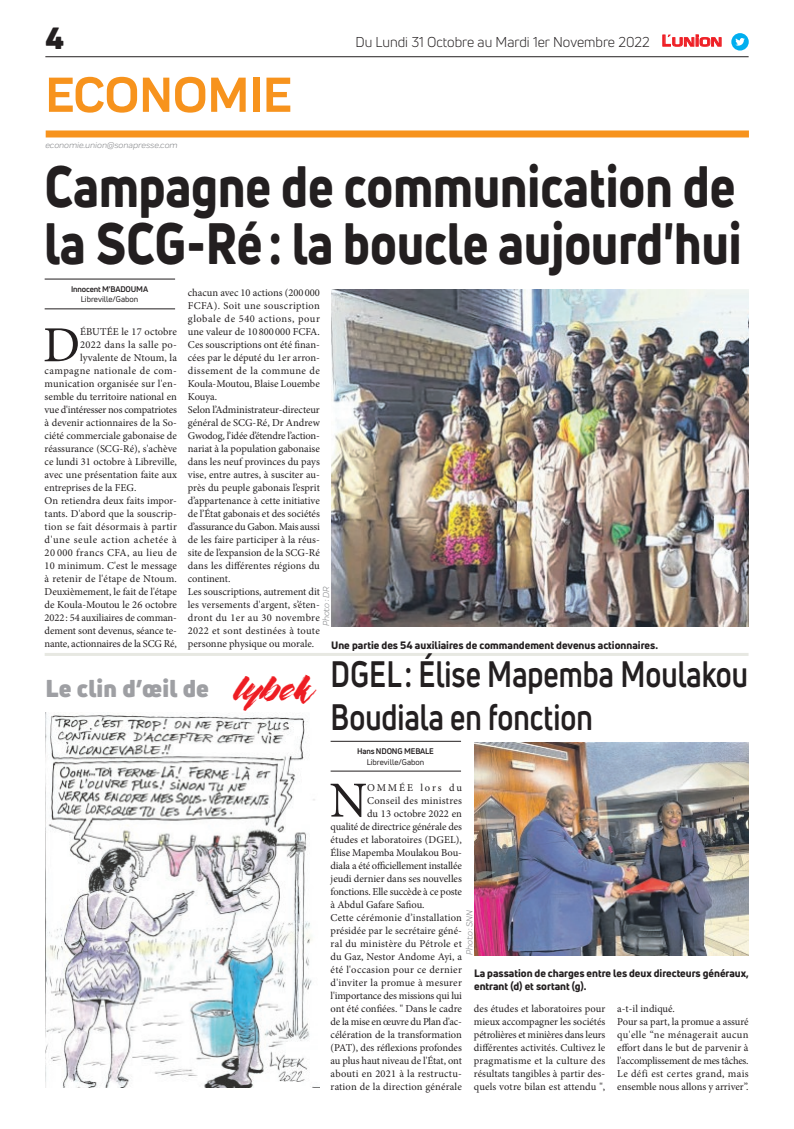
<style>
.page{position:relative;width:794px;height:1129px;background:#fff}
.page>*{position:absolute;margin:0;border:0;box-sizing:border-box;transform-origin:0 0}
.t1{font:800 57px/57px "Uni Neue";color:#231f20;scale:.85 1}
.t2{font:700 51px "Praktika";color:#f7931d}
.t3{font:50.5px "Minion Pro";color:#231f20}
.t4{font:700 36px/43.2px "Uni Neue";color:#231f20;scale:.81 1}
.t5{font:900 30px "Uni Neue";color:#231f20}
.t6{font:900 23.9px "Uni Neue";letter-spacing:.01em;color:#9e9fa3}
.t7{font:14px "Uni Neue";color:#231f20}
.t8{font:10.5px/13px "Minion Pro";color:#231f20}
.t9{font:800 10.5px/12.6px "Uni Neue";color:#231f20}
.t10{font:10.5px "Minion Pro";letter-spacing:.025em;color:#231f20}
.t11{font:10.5px "Minion Pro";letter-spacing:-.02em;color:#231f20}
.t12{font:10.5px "Minion Pro";letter-spacing:.02em;color:#231f20}
.t13{font:10.5px "Minion Pro";letter-spacing:.03em;color:#231f20}
.t14{font:10.5px "Minion Pro";letter-spacing:-.025em;color:#231f20}
.t15{font:10.5px "Minion Pro";letter-spacing:.055em;color:#231f20}
.t16{font:10.5px "Minion Pro";letter-spacing:.04em;color:#231f20}
.t17{font:10.5px "Minion Pro";letter-spacing:.035em;color:#231f20}
.t18{font:10.5px "Minion Pro";letter-spacing:.175em;color:#231f20}
.t19{font:italic 9px "Praktika";color:#818386}
.t20{font:700 8px "Uni Neue";letter-spacing:-.02em;color:#231f20}
.t21{font:8px "Uni Neue";color:#231f20}
.s1{font-family:"Eurostile";font-weight:600;font-size:14.9px;color:#ee1d23}
.s2{font-family:"Eurostile";font-weight:600;font-size:11.4px;color:#ee1d23}
.s3{font-family:"The Flower City";font-weight:400;font-size:37.7px;color:#ee1d23}
</style>
<div class="page">
<div style="left:46px;top:130px;width:703px;height:7px;background:#f7931d"></div>
<hr style="left:45px;top:56px;width:703px;height:1px;background:#231f20">
<svg style="left:662px;top:34px;width:60px;height:13px"></svg>
<div style="left:731px;top:33px;width:17px;height:18px;background:#00aeef;border-radius:50%"></div>
<svg style="left:735px;top:38px;width:10px;height:8px"></svg>
<hr style="left:45px;top:652px;width:703px;height:3px;background:#e7e8e2">
<img style="left:46px;top:712px;width:269px;height:374px">
<hr style="left:330px;top:770px;width:131px;height:1px;background:#231f20">
<hr style="left:330px;top:741px;width:131px;height:1px;background:#231f20">
<img style="left:474px;top:742px;width:274px;height:213px">
<hr style="left:45px;top:308px;width:130px;height:1px;background:#231f20">
<hr style="left:45px;top:279px;width:130px;height:1px;background:#231f20">
<img style="left:331px;top:289px;width:417px;height:337px">
<h3 class="t5" style="left:45px;top:17px;width:20px">4</h3>
<h2 class="t2" style="left:45px;top:54px;width:248px">ECONOMIE</h2>
<p class="t19" style="left:45px;top:139px;width:134px">economie.union@sonapresse.com</p>
<h3 class="t7" style="left:355px;top:33px;width:368px">Du Lundi 31 Octobre au Mardi 1er Novembre 2022 <span class="s1">L</span><span class="s2">UNION</span></h3>
<h1 class="t1" style="left:45px;top:157px;width:821px">Campagne de communication de la SCG-Ré: la boucle aujourd'hui</h1>
<p class="t20" style="left:71px;top:284px;width:78px">Innocent M'BADOUMA</p>
<p class="t21" style="left:81px;top:294px;width:59px">Libreville/Gabon</p>
<p class="t8" style="left:188px;top:286px;width:134px">chacun avec 10 actions (200 000<br>FCFA). Soit une souscription globale de 540 actions, pour une valeur de 10 800 000 FCFA.<br>Ces souscriptions ont été finan&shy;cées par le député du 1er arron&shy;dissement de la commune de<br>Koula-Moutou, Blaise Louembe<br>Kouya.<br>Selon l’Administrateur-directeur général de SCG-Ré, Dr Andrew<br>Gwodog, l’idée d’étendre l’action&shy;nariat à la population gabonaise dans les neuf provinces du pays vise, entre autres, à susciter au&shy;près du peuple gabonais l’esprit d’appartenance à cette initiative de l’État gabonais et des sociétés d’assurance du Gabon. Mais aussi de les faire participer à la réus&shy;site de l’expansion de la SCG-Ré dans les différentes régions du continent.<br>Les souscriptions, autrement dit les versements d'argent, s’éten&shy;dront du 1er au 30 novembre<br>2022 et sont destinées à toute personne physique ou morale.</p>
<h3 class="t3" style="left:43px;top:311px;width:39px">D</h3>
<p class="t8" style="left:80px;top:325px;width:98px">ÉBUTÉE le 17 octobre</p>
<p class="t13" style="left:80px;top:338px;width:98px">2022 dans la salle po-</p>
<p class="t8" style="left:80px;top:351px;width:98px">lyvalente de Ntoum, la</p>
<p class="t16" style="left:45px;top:364px;width:134px">campagne nationale de com-</p>
<p class="t8" style="left:45px;top:377px;width:134px">munication organisée sur l'en-</p>
<p class="t8" style="left:45px;top:390px;width:134px">semble du territoire national en</p>
<p class="t11" style="left:45px;top:403px;width:134px">vue d'intéresser nos compatriotes</p>
<p class="t8" style="left:45px;top:416px;width:134px">à devenir actionnaires de la So-</p>
<p class="t8" style="left:45px;top:429px;width:134px">ciété commerciale gabonaise de</p>
<p class="t8" style="left:45px;top:442px;width:134px">réassurance (SCG-Ré), s'achève</p>
<p class="t8" style="left:45px;top:455px;width:134px">ce lundi 31 octobre à Libreville,</p>
<p class="t8" style="left:45px;top:468px;width:134px">avec une présentation faite aux</p>
<p class="t8" style="left:45px;top:481px;width:93px">entreprises de la FEG.</p>
<p class="t8" style="left:45px;top:494px;width:134px">On retiendra deux faits impor-</p>
<p class="t8" style="left:45px;top:507px;width:134px">tants. D'abord que la souscrip-</p>
<p class="t13" style="left:45px;top:520px;width:134px">tion se fait désormais à partir</p>
<p class="t15" style="left:45px;top:533px;width:134px">d'une seule action achetée à</p>
<p class="t17" style="left:45px;top:546px;width:134px">20 000 francs CFA, au lieu de</p>
<p class="t8" style="left:45px;top:559px;width:134px">10 minimum. C'est le message</p>
<p class="t10" style="left:45px;top:572px;width:134px">à retenir de l'étape de Ntoum.</p>
<p class="t8" style="left:45px;top:585px;width:134px">Deuxièmement, le fait de l'étape</p>
<p class="t8" style="left:45px;top:598px;width:134px">de Koula-Moutou le 26 octobre</p>
<p class="t8" style="left:45px;top:611px;width:134px">2022: 54 auxiliaires de comman-</p>
<p class="t8" style="left:45px;top:624px;width:134px">dement sont devenus, séance te-</p>
<p class="t8" style="left:45px;top:637px;width:134px">nante, actionnaires de la SCG Ré,</p>
<p class="t19" style="left:320px;top:626px;width:41px;rotate:-90deg">Photo : DR</p>
<p class="t9" style="left:331px;top:638px;width:328px">Une partie des 54 auxiliaires de commandement devenus actionnaires.</p>
<h3 class="t6" style="left:45px;top:671px;width:266px">Le clin d’œil de <span class="s3">lybek</span></h3>
<h3 class="t4" style="left:330px;top:652px;width:517px">DGEL: Élise Mapemba Moulakou<br>Boudiala en fonction</h3>
<p class="t20" style="left:357px;top:746px;width:78px">Hans NDONG MEBALE</p>
<p class="t21" style="left:367px;top:756px;width:59px">Libreville/Gabon</p>
<h3 class="t3" style="left:329px;top:766px;width:39px">N</h3>
<p class="t18" style="left:367px;top:780px;width:96px">OMMÉE lors du</p>
<p class="t12" style="left:367px;top:793px;width:96px">Conseil des ministres</p>
<p class="t8" style="left:367px;top:806px;width:96px">du 13 octobre 2022 en</p>
<p class="t8" style="left:330px;top:819px;width:133px">qualité de directrice générale des</p>
<p class="t8" style="left:330px;top:832px;width:133px">études et laboratoires (DGEL),</p>
<p class="t8" style="left:330px;top:845px;width:133px">Élise Mapemba Moulakou Bou-</p>
<p class="t8" style="left:330px;top:858px;width:133px">diala a été officiellement installée</p>
<p class="t8" style="left:330px;top:871px;width:133px">jeudi dernier dans ses nouvelles</p>
<p class="t8" style="left:330px;top:884px;width:133px">fonctions. Elle succède à ce poste</p>
<p class="t8" style="left:330px;top:897px;width:95px">à Abdul Gafare Safiou.</p>
<p class="t8" style="left:330px;top:910px;width:133px">Cette cérémonie d’installation</p>
<p class="t8" style="left:330px;top:923px;width:133px">présidée par le secrétaire géné-</p>
<p class="t10" style="left:330px;top:936px;width:133px">ral du ministère du Pétrole et</p>
<p class="t8" style="left:330px;top:949px;width:133px">du Gaz, Nestor Andome Ayi, a</p>
<p class="t10" style="left:330px;top:962px;width:133px">été l'occasion pour ce dernier</p>
<p class="t12" style="left:330px;top:975px;width:133px">d'inviter la promue à mesurer</p>
<p class="t8" style="left:330px;top:988px;width:133px">l'importance des missions qui lui</p>
<p class="t8" style="left:330px;top:1001px;width:133px">ont été confiées. " Dans le cadre</p>
<p class="t14" style="left:330px;top:1014px;width:133px">de la mise en œuvre du Plan d'ac-</p>
<p class="t8" style="left:330px;top:1027px;width:133px">célération de la transformation</p>
<p class="t8" style="left:330px;top:1040px;width:133px">(PAT), des réflexions profondes</p>
<p class="t11" style="left:330px;top:1053px;width:133px">au plus haut niveau de l'État, ont</p>
<p class="t10" style="left:330px;top:1066px;width:133px">abouti en 2021 à la restructu-</p>
<p class="t8" style="left:330px;top:1079px;width:133px">ration de la direction générale</p>
<p class="t19" style="left:463px;top:955px;width:47px;rotate:-90deg">Photo : SNN</p>
<p class="t9" style="left:474px;top:966px;width:276px">La passation de charges entre les deux directeurs généraux, entrant (d) et sortant (g).</p>
<p class="t8" style="left:474px;top:1001px;width:133px;text-align:justify">des études et laboratoires pour mieux accompagner les sociétés pétrolières et minières dans leurs différentes activités. Cultivez le pragmatisme et la culture des résultats tangibles à partir des&shy;quels votre bilan est attendu ",</p>
<p class="t8" style="left:617px;top:1001px;width:133px">a-t-il indiqué.<br>Pour sa part, la promue a assuré qu'elle “ne ménagerait aucun effort dans le but de parvenir à l'accomplissement de mes tâches.<br>Le défi est certes grand, mais ensemble nous allons y arriver”.</p>
</div>
